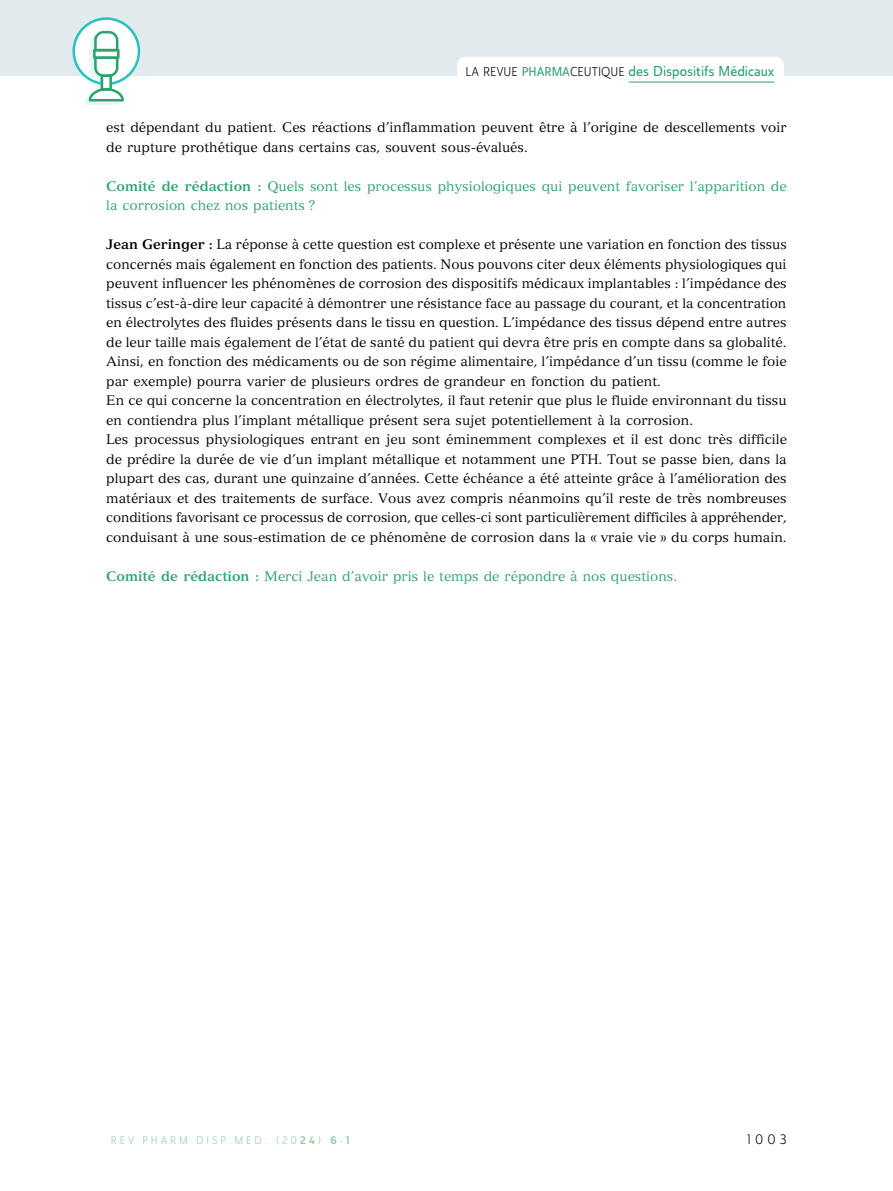
<style>
.page{position:relative;width:893px;height:1191px;background:#fff}
.page>*{position:absolute;margin:0;border:0;box-sizing:border-box;transform-origin:0 0}
.t1{font:14.25px "Ainslie Sans Con Med";color:#2ea26e}
.TEXTE_Courant{font:13.5px/19.5px "Versailles LT Std";color:#000}
.TEXTE_Question_Avis{font:13.5px/19.5px "Versailles LT Std";color:#2ea26e}
.t2{font:13.5px "Ainslie Sans Con Boo";color:#000}
.t3{font:10.8px "Ainslie Sans Con Boo";letter-spacing:.275em;color:#97caa5}
.s1{font-family:"Ainslie Sans Con Boo";font-size:12.75px;color:#000}
.s2{font-size:12.75px}
.s3{font-weight:700}
.s4{font-family:"Ainslie Sans Con Bol"}
</style>
<div class="page">
<div style="left:0;top:0;width:893px;height:76px;background:#e1ebee"></div>
<div style="left:457px;top:57px;width:327px;height:35px;background:#fff;border-radius:9px"></div>
<hr style="left:629px;top:82px;width:145px;height:1px;background:#2ea26e">
<svg style="left:72px;top:17px;width:68px;height:88px"></svg>
<p class="t1" style="left:466px;top:62px;width:310px"><span class="s1">LA REVUE</span> <span class="s2">PHARMA</span><span class="s1">CEUTIQUE</span> des Dispositifs Médicaux</p>
<p class="TEXTE_Courant" style="left:106px;top:118px;width:682px">est dépendant du patient. Ces réactions d’inflammation peuvent être à l’origine de descellements voir de rupture prothétique dans certains cas, souvent sous-évalués.</p>
<p class="TEXTE_Question_Avis" style="left:106px;top:176px;width:682px"><span class="s3">Comité de rédaction :</span> Quels sont les processus physiologiques qui peuvent favoriser l’apparition de la corrosion chez nos patients ?</p>
<p class="TEXTE_Courant" style="left:106px;top:235px;width:682px;text-align:justify"><span class="s3">Jean Geringer :</span> La réponse à cette question est complexe et présente une variation en fonction des tissus concernés mais également en fonction des patients. Nous pouvons citer deux éléments physiologiques qui peuvent influencer les phénomènes de corrosion des dispositifs médicaux implantables : l’impédance des tissus c’est-à-dire leur capacité à démontrer une résistance face au passage du courant, et la concentration en électrolytes des fluides présents dans le tissu en question. L’impédance des tissus dépend entre autres de leur taille mais également de l’état de santé du patient qui devra être pris en compte dans sa globalité.<br>Ainsi, en fonction des médicaments ou de son régime alimentaire, l’impédance d’un tissu (comme le foie par exemple) pourra varier de plusieurs ordres de grandeur en fonction du patient.</p>
<p class="TEXTE_Courant" style="left:106px;top:391px;width:682px">En ce qui concerne la concentration en électrolytes, il faut retenir que plus le fluide environnant du tissu en contiendra plus l’implant métallique présent sera sujet potentiellement à la corrosion.</p>
<p class="TEXTE_Courant" style="left:106px;top:430px;width:682px;text-align:justify">Les processus physiologiques entrant en jeu sont éminemment complexes et il est donc très difficile de prédire la durée de vie d’un implant métallique et notamment une PTH. Tout se passe bien, dans la plupart des cas, durant une quinzaine d’années. Cette échéance a été atteinte grâce à l’amélioration des matériaux et des traitements de surface. Vous avez compris néanmoins qu’il reste de très nombreuses conditions favorisant ce processus de corrosion, que celles-ci sont particulièrement difficiles à appréhender, conduisant à une sous-estimation de ce phénomène de corrosion dans la « vraie vie » du corps humain.</p>
<p class="TEXTE_Question_Avis" style="left:106px;top:566px;width:572px"><span class="s3">Comité de rédaction :</span> Merci Jean d’avoir pris le temps de répondre à nos questions.</p>
<p class="t3" style="left:111px;top:1134px;width:241px">REV.PHARM.DISP.MED. (20<span class="s4">24</span>) <span class="s4">6</span>-<span class="s4">1</span></p>
<p class="t2" style="left:747px;top:1130px;width:41px">1003</p>
</div>
